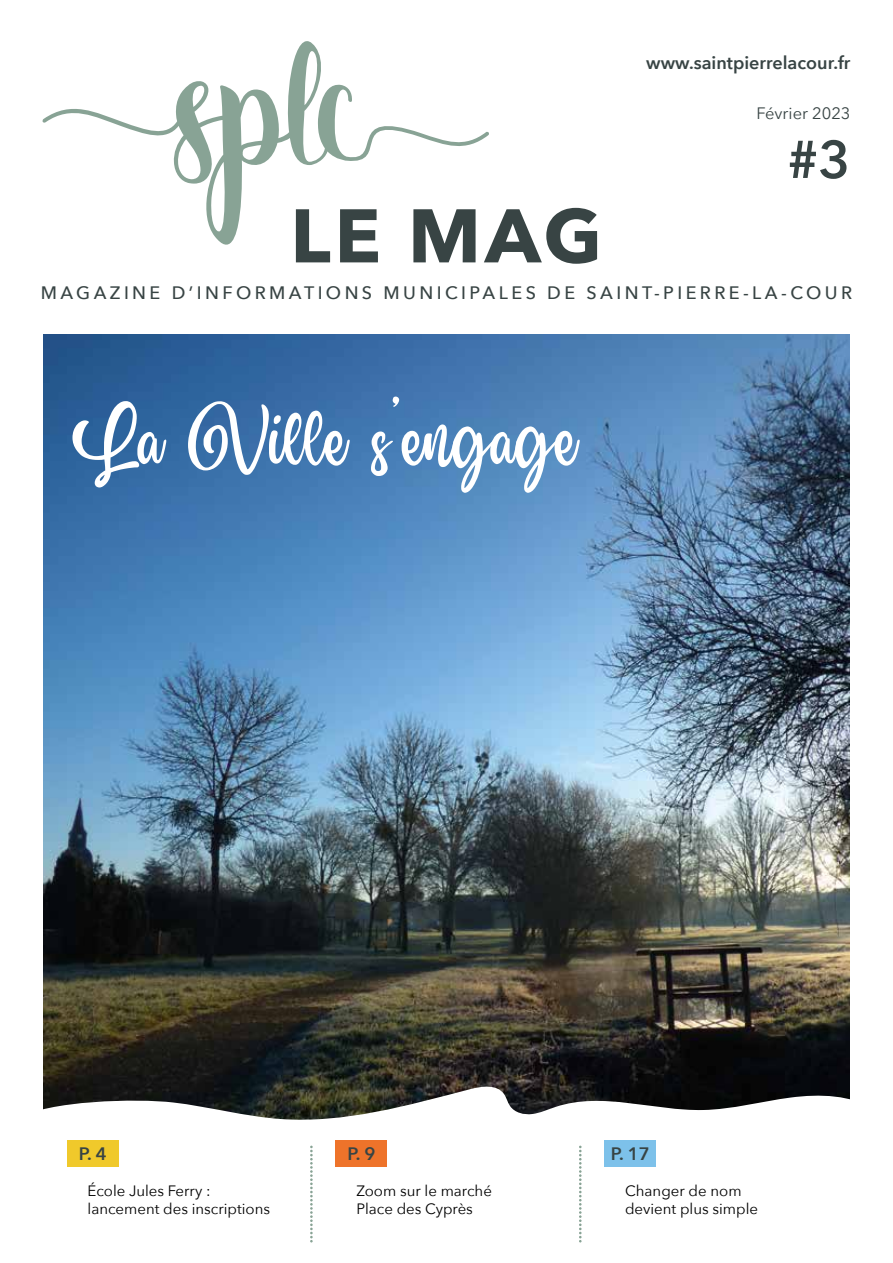
<style>
.page{position:relative;width:893px;height:1263px;background:#fff}
.page>*{position:absolute;margin:0;border:0;box-sizing:border-box;transform-origin:0 0}
.t1{font:99px "Blantick Script";color:#fff}
.t2{font:600 52.5px "Avenir Next";color:#384444}
.t3{font:500 18px "Avenir Next";letter-spacing:.19em;color:#384444}
.t4{font:600 18px "Avenir Next";color:#384444}
.t5{font:16.5px "Avenir Next";color:#384444}
.t6{font:15px/18px "Avenir Next";color:#000}
</style>
<div class="page">
<svg style="left:489px;top:208px;width:109px;height:56px"></svg>
<img style="left:43px;top:334px;width:807px;height:750px">
<svg style="left:43px;top:1084px;width:807px;height:83px"></svg>
<svg style="left:42px;top:41px;width:447px;height:222px"></svg>
<div style="left:67px;top:1141px;width:51px;height:26px;background:#f0c92b"></div>
<div style="left:336px;top:1141px;width:51px;height:26px;background:#ee732a"></div>
<svg style="left:310px;top:1146px;width:3px;height:96px"></svg>
<svg style="left:579px;top:1146px;width:3px;height:96px"></svg>
<div style="left:605px;top:1141px;width:51px;height:26px;background:#7dc1ea"></div>
<p class="t4" style="left:646px;top:47px;width:206px">www.saintpierrelacour.fr</p>
<p class="t5" style="left:757px;top:100px;width:95px">Février 2023</p>
<h2 class="t2" style="left:787px;top:115px;width:65px">#3</h2>
<p class="t3" style="left:41px;top:277px;width:813px">MAGAZINE D’INFORMATIONS MUNICIPALES DE SAINT-PIERRE-LA-COUR</p>
<h1 class="t1" style="left:72px;top:388px;width:506px">La Ville s'engage</h1>
<p class="t4" style="left:79px;top:1138px;width:30px">P. 4</p>
<p class="t4" style="left:347px;top:1138px;width:30px">P. 9</p>
<p class="t4" style="left:611px;top:1138px;width:40px">P. 17</p>
<p class="t6" style="left:88px;top:1181px;width:184px">École Jules Ferry : lancement des inscriptions</p>
<p class="t6" style="left:356px;top:1181px;width:137px">Zoom sur le marché<br>Place des Cyprès</p>
<p class="t6" style="left:625px;top:1181px;width:134px">Changer de nom devient plus simple</p>
</div>
